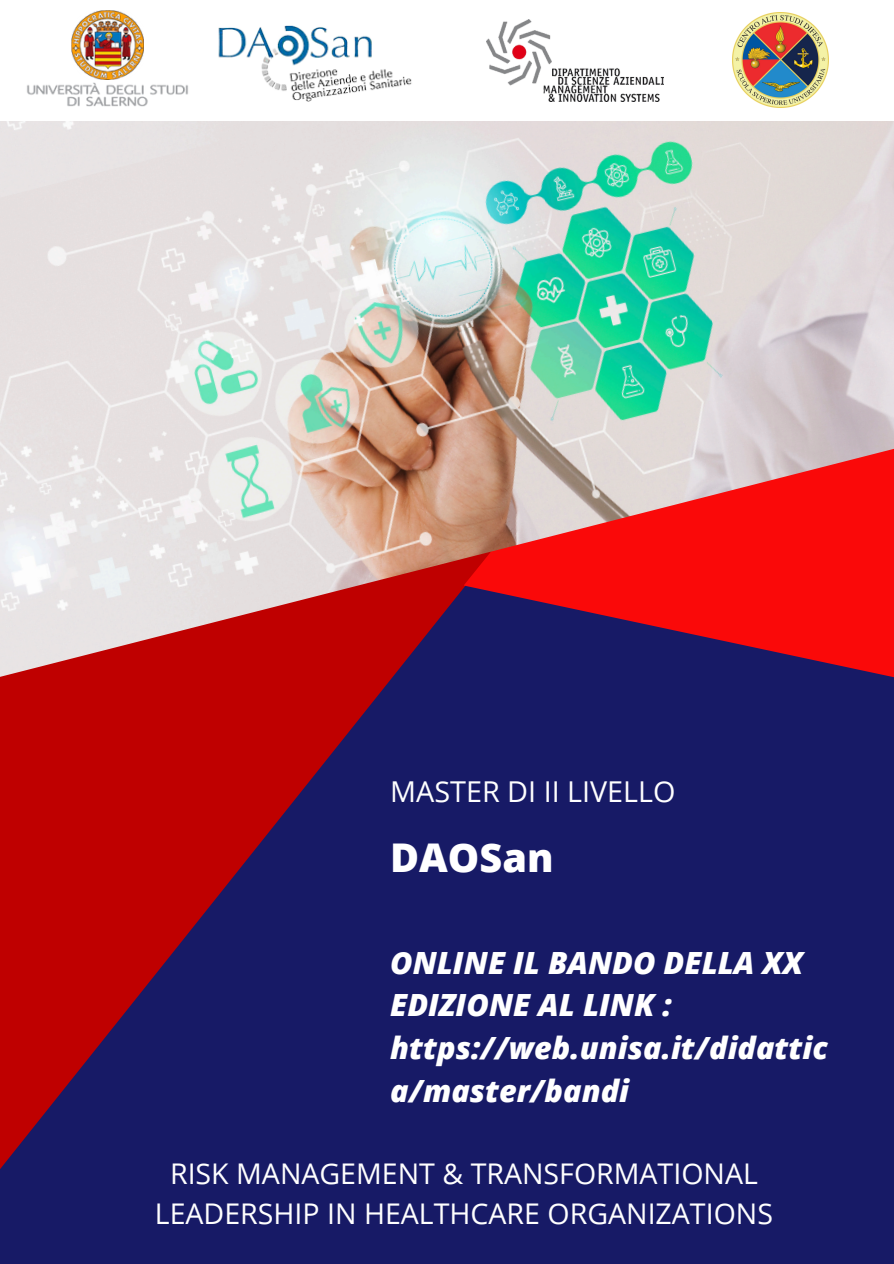
<style>
.page{position:relative;width:894px;height:1264px;background:#fff}
.page>*{position:absolute;margin:0;border:0;box-sizing:border-box;transform-origin:0 0}
.t1{font:800 39.6px "Open Sans";color:#fff}
.t2{font:italic 800 30.6px/42.8px "Open Sans";color:#fff}
.t3{font:28.8px "Open Sans";color:#fff}
.t4{font:28.5px/39.3px "Open Sans";color:#fff;text-align:center}
</style>
<div class="page">
<div style="left:558px;top:834px;width:335px;height:429px;background:#171a66"></div>
<svg style="left:0;top:681px;width:558px;height:582px;fill:#171a66"></svg>
<div style="left:375px;top:681px;width:518px;height:153px;background:#171a66"></div>
<img style="left:0;top:201px;width:893px;height:480px">
<img style="left:0;top:121px;width:893px;height:80px">
<img style="left:218px;top:25px;width:194px;height:77px">
<img style="left:732px;top:12px;width:96px;height:96px">
<img style="left:486px;top:19px;width:177px;height:83px">
<img style="left:27px;top:36px;width:161px;height:70px">
<img style="left:72px;top:10px;width:71px;height:69px">
<p class="t3" style="left:390px;top:771px;width:286px">MASTER DI II LIVELLO</p>
<p class="t1" style="left:390px;top:830px;width:165px">DAOSan</p>
<p class="t2" style="left:390px;top:940px;width:414px">ONLINE IL BANDO DELLA XX<br>EDIZIONE AL LINK :</p>
<p class="t2" style="left:390px;top:1025px;width:439px">https://web.unisa.it/didattic a/master/bandi</p>
<p class="t4" style="left:155px;top:1153px;width:619px">RISK MANAGEMENT &amp; TRANSFORMATIONAL<br>LEADERSHIP IN HEALTHCARE ORGANIZATIONS</p>
</div>
